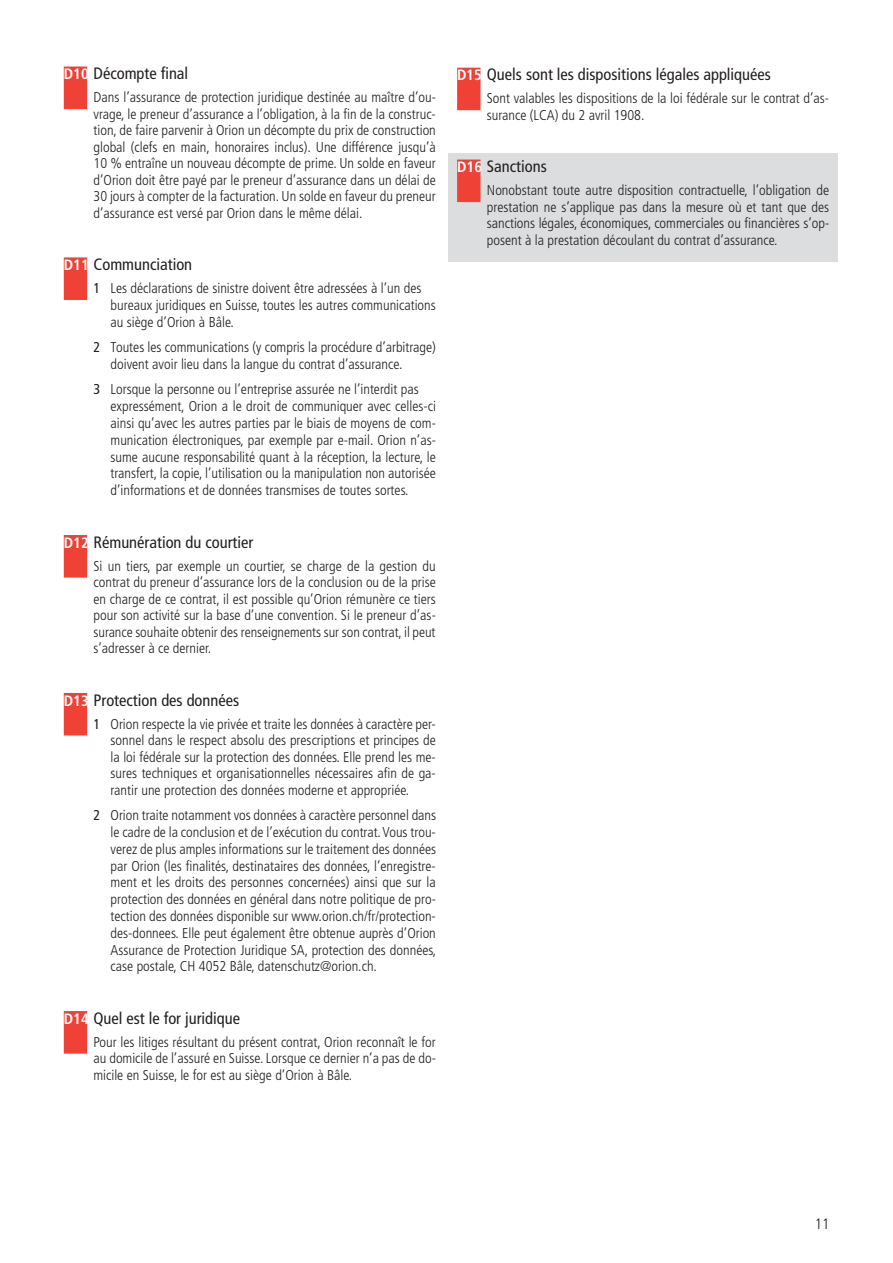
<style>
.page{position:relative;width:893px;height:1263px;background:#fff}
.page>*{position:absolute;margin:0;border:0;box-sizing:border-box;transform-origin:0 0}
.t1{font:condensed 16.5px "Frutiger";color:#231f20}
.t2{font:300 condensed 15px "Frutiger";color:#231f20}
.t3{font:300 condensed 14.25px/16.5px "Frutiger";color:#231f20;text-align:justify}
.s1{font-weight:700;font-size:15px;color:#fff}
.s2{font-weight:400}
</style>
<div class="page">
<div style="left:449px;top:153px;width:389px;height:108px;background:#dcddde"></div>
<div style="left:64px;top:67px;width:23px;height:42px;background:#ef4135"></div>
<div style="left:64px;top:257px;width:23px;height:43px;background:#ef4135"></div>
<div style="left:64px;top:535px;width:23px;height:43px;background:#ef4135"></div>
<div style="left:64px;top:693px;width:23px;height:42px;background:#ef4135"></div>
<div style="left:64px;top:1011px;width:23px;height:42px;background:#ef4135"></div>
<div style="left:457px;top:68px;width:23px;height:42px;background:#ef4135"></div>
<div style="left:457px;top:160px;width:23px;height:42px;background:#ef4135"></div>
<p class="t1" style="left:64px;top:64px;width:126px"><span class="s1">D10</span> Décompte final</p>
<p class="t3" style="left:94px;top:89px;width:344px">Dans l’assurance de protection juridique destinée au maître d’ou&shy;vrage, le preneur d’assurance a l’obligation, à la fin de la construc&shy;tion, de faire parvenir à Orion un décompte du prix de construction global (clefs en main, honoraires inclus). Une différence jusqu’à 10 % entraîne un nouveau décompte de prime. Un solde en faveur d’Orion doit être payé par le preneur d’assurance dans un délai de 30 jours à compter de la facturation. Un solde en faveur du preneur d’assurance est versé par Orion dans le même délai.</p>
<p class="t1" style="left:64px;top:255px;width:130px"><span class="s1">D11</span> Communciation</p>
<p class="t3" style="left:111px;top:280px;width:327px;text-align:left;text-indent:-17px"><span class="s2">1</span> Les déclarations de sinistre doivent être adressées à l’un des bureaux juridiques en Suisse, toutes les autres communications au siège d’Orion à Bâle.</p>
<p class="t3" style="left:111px;top:339px;width:327px;text-indent:-17px"><span class="s2">2</span> Toutes les communications (y compris la procédure d’arbitrage) doivent avoir lieu dans la langue du contrat d’assurance.</p>
<p class="t3" style="left:111px;top:381px;width:327px;text-align:left;text-indent:-17px"><span class="s2">3</span> Lorsque la personne ou l’entreprise assurée ne l’interdit pas expressément, Orion a le droit de communiquer avec celles-ci ainsi qu’avec les autres parties par le biais de moyens de com&shy;munication électroniques, par exemple par e-mail. Orion n’as&shy;sume aucune responsabilité quant à la réception, la lecture, le transfert, la copie, l’utilisation ou la manipulation non autorisée d’informations et de données transmises de toutes sortes.</p>
<p class="t1" style="left:64px;top:532px;width:191px"><span class="s1">D12</span> Rémunération du courtier</p>
<p class="t3" style="left:94px;top:558px;width:344px">Si un tiers, par exemple un courtier, se charge de la gestion du contrat du preneur d’assurance lors de la conclusion ou de la prise en charge de ce contrat, il est possible qu’Orion rémunère ce tiers pour son activité sur la base d’une convention. Si le preneur d’as&shy;surance souhaite obtenir des renseignements sur son contrat, il peut s’adresser à ce dernier.</p>
<p class="t1" style="left:64px;top:690px;width:177px"><span class="s1">D13</span> Protection des données</p>
<p class="t3" style="left:111px;top:716px;width:327px;text-indent:-17px"><span class="s2">1</span> Orion respecte la vie privée et traite les données à caractère per&shy;sonnel dans le respect absolu des prescriptions et principes de la loi fédérale sur la protection des données. Elle prend les me&shy;sures techniques et organisationnelles nécessaires afin de ga&shy;rantir une protection des données moderne et appropriée.</p>
<p class="t3" style="left:111px;top:807px;width:327px;text-indent:-17px"><span class="s2">2</span> Orion traite notamment vos données à caractère personnel dans le cadre de la conclusion et de l’exécution du contrat. Vous trou&shy;verez de plus amples informations sur le traitement des données par Orion (les finalités, destinataires des données, l’enregistre&shy;ment et les droits des personnes concernées) ainsi que sur la protection des données en général dans notre politique de pro&shy;tection des données disponible sur www.orion.ch/fr/protection&shy;des-donnees. Elle peut également être obtenue auprès d’Orion Assurance de Protection Juridique SA, protection des données, case postale, CH 4052 Bâle, datenschutz@orion.ch.</p>
<p class="t1" style="left:64px;top:1008px;width:178px"><span class="s1">D14</span> Quel est le for juridique</p>
<p class="t3" style="left:94px;top:1034px;width:344px">Pour les litiges résultant du présent contrat, Orion reconnaît le for au domicile de l’assuré en Suisse. Lorsque ce dernier n’a pas de do&shy;micile en Suisse, le for est au siège d’Orion à Bâle.</p>
<p class="t1" style="left:457px;top:65px;width:315px"><span class="s1">D15</span> Quels sont les dispositions légales appliquées</p>
<p class="t3" style="left:487px;top:90px;width:344px">Sont valables les dispositions de la loi fédérale sur le contrat d’as&shy;surance (LCA) du 2 avril 1908.</p>
<p class="t1" style="left:457px;top:157px;width:91px"><span class="s1">D16</span> Sanctions</p>
<p class="t3" style="left:487px;top:182px;width:344px">Nonobstant toute autre disposition contractuelle, l’obligation de prestation ne s’applique pas dans la mesure où et tant que des sanctions légales, économiques, commerciales ou financières s’op&shy;posent à la prestation découlant du contrat d’assurance.</p>
<p class="t2" style="left:815px;top:1215px;width:16px">11</p>
</div>
